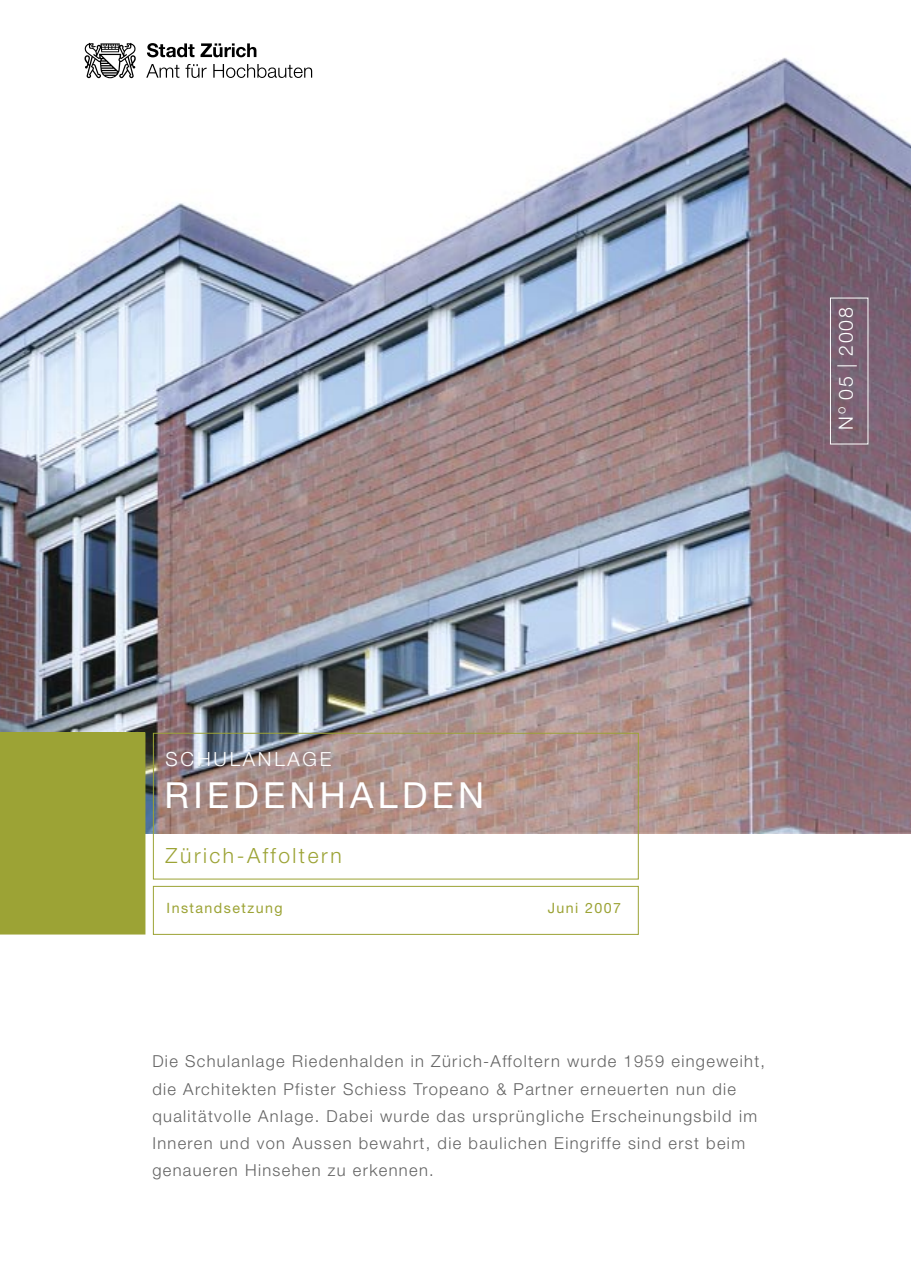
<style>
.page{position:relative;width:911px;height:1263px;background:#fff}
.page>*{position:absolute;margin:0;border:0;box-sizing:border-box;transform-origin:0 0}
.t1{font:36px "Helvetica Neue LT";letter-spacing:.12em;color:#fff}
.t2{font:300 21px "Helvetica Neue LT";letter-spacing:.12em;color:#9ca335}
.t3{font:300 19.5px "Helvetica Neue LT";letter-spacing:.14em;color:#fff}
.t4{font:300 16.5px/27px "Helvetica Neue LT";letter-spacing:.08em;color:#636363}
.t5{font:14.25px "Helvetica Neue LT";letter-spacing:.1em;color:#9ca335}
</style>
<div class="page">
<img style="left:0;top:42px;width:911px;height:791px">
<svg style="left:147px;top:43px;width:47px;height:14px"></svg>
<svg style="left:200px;top:43px;width:56px;height:14px"></svg>
<svg style="left:146px;top:64px;width:33px;height:14px"></svg>
<svg style="left:185px;top:64px;width:22px;height:14px"></svg>
<svg style="left:213px;top:64px;width:99px;height:14px"></svg>
<svg style="left:84px;top:43px;width:52px;height:35px"></svg>
<div style="left:153px;top:886px;width:486px;height:49px;border:1px solid #9ca335"></div>
<div style="left:0;top:732px;width:145px;height:202px;background:#9ca335"></div>
<div style="left:153px;top:733px;width:486px;height:146px;border:1px solid #9ca335"></div>
<div style="left:830px;top:298px;width:38px;height:146px;border:1px solid #fff"></div>
<p class="t3" style="left:834px;top:430px;width:124px;rotate:-90deg">N<sup>o</sup> 05 | 2008</p>
<p class="t3" style="left:166px;top:747px;width:167px">SCHULANLAGE</p>
<h1 class="t1" style="left:165px;top:773px;width:321px">RIEDENHALDEN</h1>
<p class="t2" style="left:166px;top:843px;width:178px">Zürich-Affoltern</p>
<p class="t5" style="left:167px;top:900px;width:117px">Instandsetzung</p>
<p class="t5" style="left:548px;top:900px;width:75px">Juni 2007</p>
<p class="t4" style="left:152px;top:1048px;width:614px">Die Schulanlage Riedenhalden in Zürich-Affoltern wurde 1959 eingeweiht, die Architekten Pfister Schiess Tropeano &amp; Partner erneuerten nun die qualitätvolle Anlage. Dabei wurde das ursprüngliche Erscheinungsbild im Inneren und von Aussen bewahrt, die baulichen Eingriffe sind erst beim genaueren Hinsehen zu erkennen.</p>
</div>
